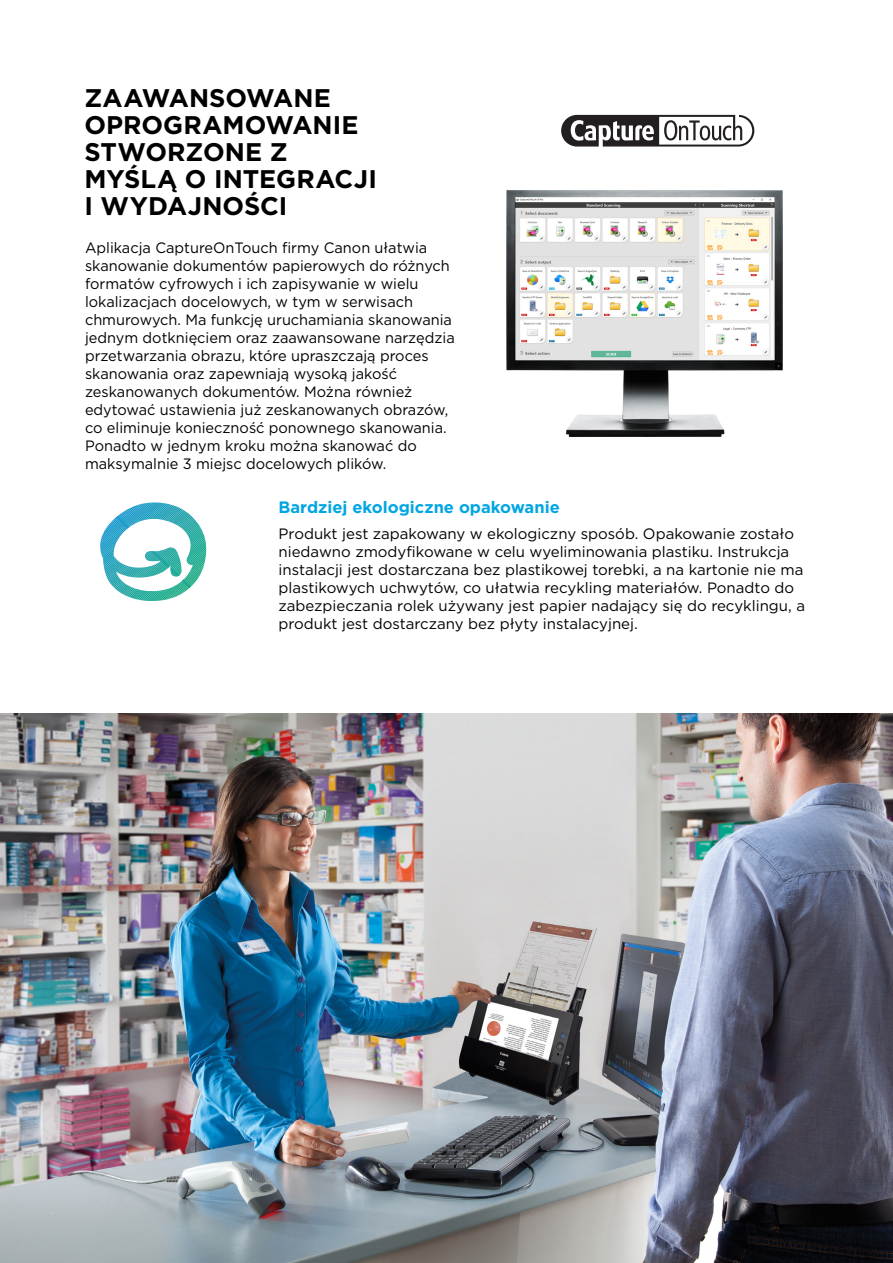
<style>
.page{position:relative;width:893px;height:1263px;background:#fff}
.page>*{position:absolute;margin:0;border:0;box-sizing:border-box;transform-origin:0 0}
.C_-_Head{font:700 25.5px/27px "Gotham";color:#000002}
.mixed{font:700 16.5px "Gotham";color:#00a6e2}
.BODY_BULLETS{font:15px/18px "Gotham";color:#000002}
.mixed-2{font:15px/18px "Gotham";color:#000002}
</style>
<div class="page">
<svg style="left:561px;top:115px;width:193px;height:32px"></svg>
<img style="left:506px;top:190px;width:277px;height:247px">
<svg style="left:100px;top:502px;width:106px;height:99px"></svg>
<img style="left:0;top:713px;width:893px;height:550px">
<p class="C_-_Head" style="left:84px;top:84px;width:294px">ZAAWANSOWANE<br>OPROGRAMOWANIE<br>STWORZONE Z<br>MYŚLĄ O INTEGRACJI<br>I WYDAJNOŚCI</p>
<p class="BODY_BULLETS" style="left:85px;top:238px;width:371px">Aplikacja CaptureOnTouch firmy Canon ułatwia skanowanie dokumentów papierowych do różnych formatów cyfrowych i ich zapisywanie w wielu lokalizacjach docelowych, w tym w serwisach chmurowych. Ma funkcję uruchamiania skanowania jednym dotknięciem oraz zaawansowane narzędzia przetwarzania obrazu, które upraszczają proces skanowania oraz zapewniają wysoką jakość zeskanowanych dokumentów. Można również edytować ustawienia już zeskanowanych obrazów, co eliminuje konieczność ponownego skanowania.<br>Ponadto w jednym kroku można skanować do maksymalnie 3 miejsc docelowych plików.</p>
<p class="mixed" style="left:279px;top:496px;width:283px">Bardziej ekologiczne opakowanie</p>
<p class="mixed-2" style="left:279px;top:525px;width:528px">Produkt jest zapakowany w ekologiczny sposób. Opakowanie zostało niedawno zmodyfikowane w celu wyeliminowania plastiku. Instrukcja instalacji jest dostarczana bez plastikowej torebki, a na kartonie nie ma plastikowych uchwytów, co ułatwia recykling materiałów. Ponadto do zabezpieczania rolek używany jest papier nadający się do recyklingu, a produkt jest dostarczany bez płyty instalacyjnej.</p>
</div>
